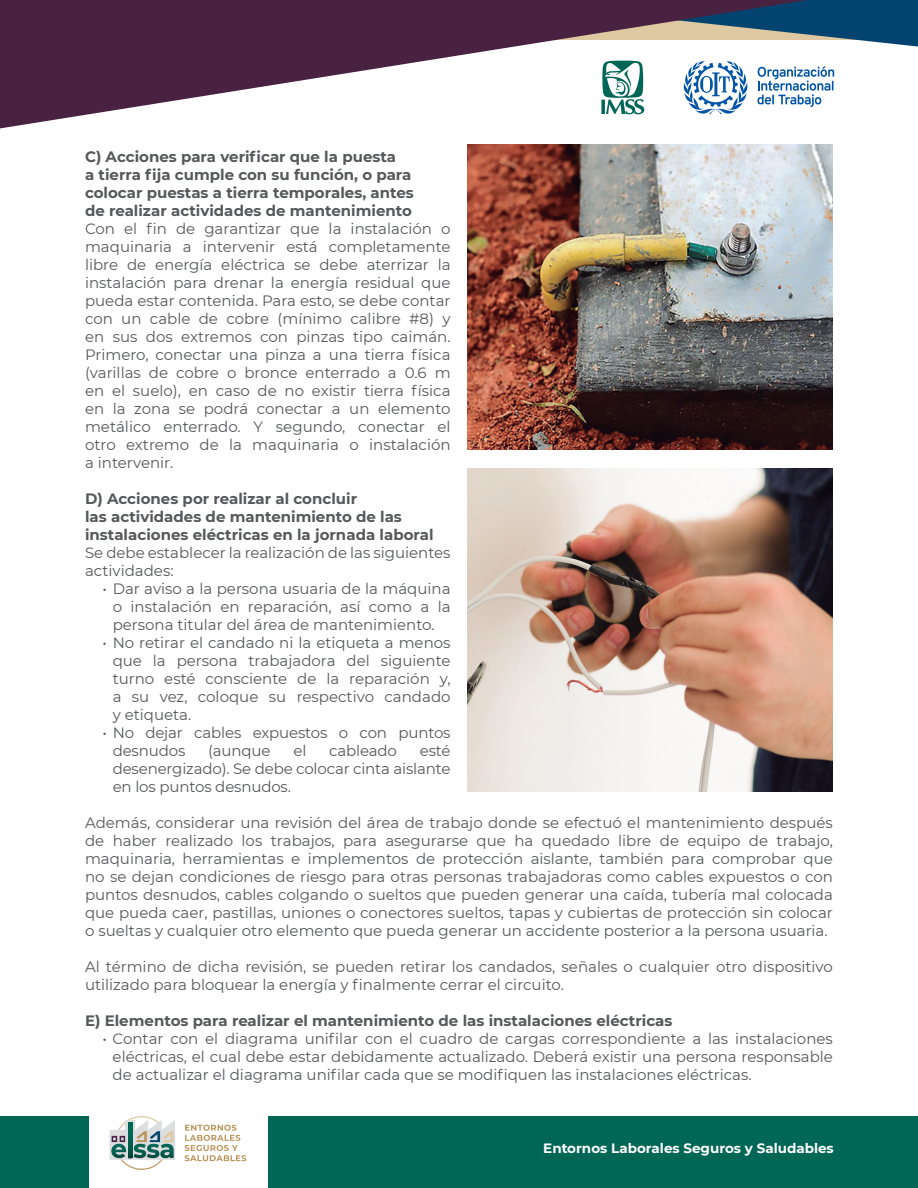
<style>
.page{position:relative;width:918px;height:1188px;background:#fff}
.page>*{position:absolute;margin:0;border:0;box-sizing:border-box;transform-origin:0 0}
.t1{font:15px/18px "Montserrat";color:#57585a;text-align:justify}
.t2{font:700 15px/18px "Montserrat";color:#57585a}
.t3{font:700 13.5px "Montserrat";color:#fff}
</style>
<div class="page">
<div style="left:268px;top:1116px;width:650px;height:72px;background:#006756"></div>
<div style="left:0;top:1116px;width:88px;height:72px;background:#006756"></div>
<svg style="left:0;top:0;width:918px;height:129px"></svg>
<svg style="left:185px;top:1125px;width:61px;height:36px"></svg>
<svg style="left:110px;top:1116px;width:65px;height:54px"></svg>
<img style="left:468px;top:145px;width:365px;height:305px">
<img style="left:468px;top:468px;width:365px;height:324px">
<p class="t2" style="left:85px;top:147px;width:330px">C) Acciones para verificar que la puesta<br>a tierra fija cumple con su función, o para colocar puestas a tierra temporales, antes de realizar actividades de mantenimiento</p>
<p class="t1" style="left:85px;top:219px;width:367px">Con el fin de garantizar que la instalación o maquinaria a intervenir está completamente libre de energía eléctrica se debe aterrizar la instalación para drenar la energía residual que pueda estar contenida. Para esto, se debe contar con un cable de cobre (mínimo calibre #8) y en sus dos extremos con pinzas tipo caimán.<br>Primero, conectar una pinza a una tierra física (varillas de cobre o bronce enterrado a 0.6 m en el suelo), en caso de no existir tierra física en la zona se podrá conectar a un elemento metálico enterrado. Y segundo, conectar el otro extremo de la maquinaria o instalación a intervenir.</p>
<p class="t2" style="left:85px;top:489px;width:350px">D) Acciones por realizar al concluir<br>las actividades de mantenimiento de las instalaciones eléctricas en la jornada laboral</p>
<p class="t1" style="left:85px;top:543px;width:367px">Se debe establecer la realización de las siguientes actividades:</p>
<p class="t1" style="left:113px;top:579px;width:339px;text-indent:-10px">• Dar aviso a la persona usuaria de la máquina o instalación en reparación, así como a la persona titular del área de mantenimiento.</p>
<p class="t1" style="left:113px;top:633px;width:339px;text-indent:-10px">• No retirar el candado ni la etiqueta a menos que la persona trabajadora del siguiente turno esté consciente de la reparación y, a su vez, coloque su respectivo candado y etiqueta.</p>
<p class="t1" style="left:113px;top:723px;width:339px;text-indent:-10px">• No dejar cables expuestos o con puntos desnudos</p>
<p class="t1" style="left:208px;top:741px;width:64px">(aunque</p>
<p class="t1" style="left:293px;top:741px;width:14px">el</p>
<p class="t1" style="left:329px;top:741px;width:69px">cableado</p>
<p class="t1" style="left:113px;top:741px;width:339px;text-indent:307px">esté desenergizado). Se debe colocar cinta aislante en los puntos desnudos.</p>
<p class="t1" style="left:85px;top:813px;width:749px">Además, considerar una revisión del área de trabajo donde se efectuó el mantenimiento después de haber realizado los trabajos, para asegurarse que ha quedado libre de equipo de trabajo, maquinaria, herramientas e implementos de protección aislante, también para comprobar que no se dejan condiciones de riesgo para otras personas trabajadoras como cables expuestos o con puntos desnudos, cables colgando o sueltos que pueden generar una caída, tubería mal colocada que pueda caer, pastillas, uniones o conectores sueltos, tapas y cubiertas de protección sin colocar o sueltas y cualquier otro elemento que pueda generar un accidente posterior a la persona usuaria.</p>
<p class="t1" style="left:85px;top:957px;width:749px">Al término de dicha revisión, se pueden retirar los candados, señales o cualquier otro dispositivo utilizado para bloquear la energía y finalmente cerrar el circuito.</p>
<p class="t2" style="left:85px;top:1011px;width:589px">E) Elementos para realizar el mantenimiento de las instalaciones eléctricas</p>
<p class="t1" style="left:113px;top:1029px;width:722px;text-indent:-10px">• Contar con el diagrama unifilar con el cuadro de cargas correspondiente a las instalaciones eléctricas, el cual debe estar debidamente actualizado. Deberá existir una persona responsable de actualizar el diagrama unifilar cada que se modifiquen las instalaciones eléctricas.</p>
<p class="t3" style="left:543px;top:1138px;width:292px">Entornos Laborales Seguros y Saludables</p>
</div>
